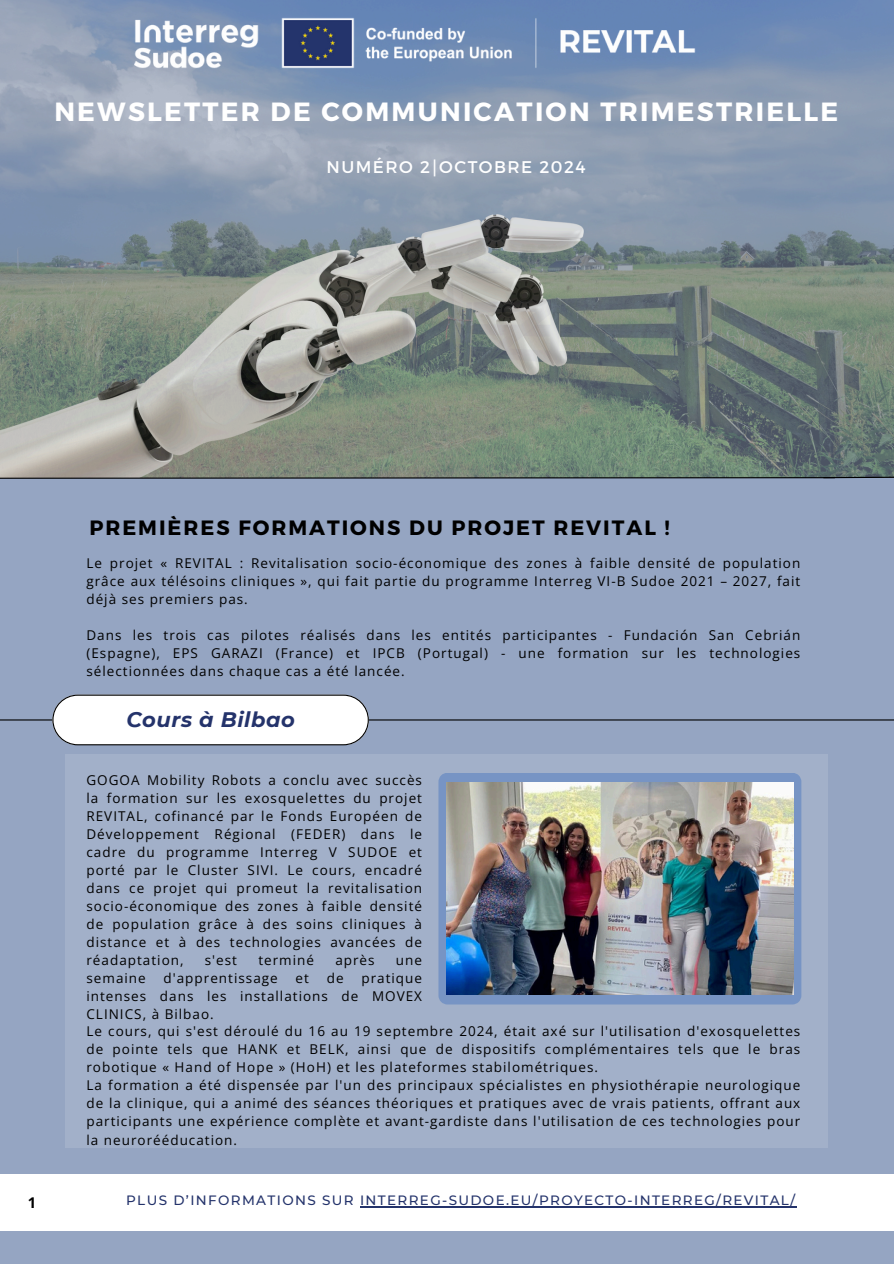
<style>
.page{position:relative;width:894px;height:1264px;background:#fff}
.page>*{position:absolute;margin:0;border:0;box-sizing:border-box;transform-origin:0 0}
.t1{font:700 26.25px "Montserrat";letter-spacing:.085em;color:#fff}
.t2{font:italic 700 21px "Montserrat";letter-spacing:.025em;color:#24336b}
.t3{font:700 20.7px "Montserrat";letter-spacing:.095em;color:#000}
.t4{font:16.95px "Montserrat";letter-spacing:.085em;color:#fff}
.t5{font:700 14.85px "Open Sans";color:#000}
.t6{font:13.5px/18px "Open Sans";letter-spacing:.075em;color:#000;text-align:justify}
.t7{font:500 13.5px "Montserrat";letter-spacing:.1em;color:#24336b}
.s1{font-family:"Free Sans"}
</style>
<div class="page">
<div style="left:0;top:0;width:893px;height:1263px;background:#95a5c2"></div>
<img style="left:0;top:0;width:893px;height:476px">
<img style="left:0;top:214px;width:583px;height:262px">
<div style="left:0;top:1174px;width:893px;height:56px;background:#fff"></div>
<hr style="left:369px;top:719px;width:524px;height:1px;background:#000">
<hr style="left:0;top:719px;width:52px;height:1px;background:#000">
<svg style="left:0;top:476px;width:893px;height:3px;background:#535a59"></svg>
<svg style="left:52px;top:694px;width:316px;height:51px;background:#f0f0f2"></svg>
<img style="left:129px;top:15px;width:654px;height:56px">
<div style="left:66px;top:755px;width:761px;height:392px;background:#a2b0c9"></div>
<svg style="left:438px;top:772px;width:363px;height:232px;background:#7b96c1"></svg>
<img style="left:446px;top:782px;width:347px;height:212px">
<hr style="left:360px;top:1206px;width:436px;height:1px;background:#24336b">
<h1 class="t1" style="left:54px;top:94px;width:785px">NEWSLETTER DE COMMUNICATION TRIMESTRIELLE</h1>
<h4 class="t4" style="left:326px;top:156px;width:260px">NUMÉRO 2<span class="s1">⎮</span>OCTOBRE 2024</h4>
<p class="t5" style="left:28px;top:1192px;width:10px">1</p>
<p class="t3" style="left:89px;top:514px;width:582px">PREMIÈRES FORMATIONS DU PROJET REVITAL !</p>
<h2 class="t6" style="left:86px;top:553px;width:715px">Le projet « REVITAL : Revitalisation socio-économique des zones à faible densité de population grâce aux télésoins cliniques », qui fait partie du programme Interreg VI-B Sudoe 2021 – 2027, fait déjà ses premiers pas.</h2>
<p class="t6" style="left:86px;top:625px;width:715px">Dans les trois cas pilotes réalisés dans les entités participantes - Fundación San Cebrián (Espagne), EPS GARAZI (France) et IPCB (Portugal) - une formation sur les technologies sélectionnées dans chaque cas a été lancée.</p>
<p class="t2" style="left:126px;top:707px;width:170px">Cours à Bilbao</p>
<p class="t6" style="left:86px;top:770px;width:337px">GOGOA Mobility Robots a conclu avec succès la formation sur les exosquelettes du projet REVITAL, cofinancé par le Fonds Européen de Développement Régional (FEDER) dans le cadre du programme Interreg V SUDOE et porté par le Cluster SIVI. Le cours, encadré dans ce projet qui promeut la revitalisation socio-économique des zones à faible densité de population grâce à des soins cliniques à distance et à des technologies avancées de réadaptation,</p>
<p class="t6" style="left:205px;top:950px;width:34px">s'est</p>
<p class="t6" style="left:258px;top:950px;width:57px">terminé</p>
<p class="t6" style="left:335px;top:950px;width:41px">après</p>
<p class="t6" style="left:396px;top:950px;width:28px">une</p>
<p class="t6" style="left:86px;top:968px;width:61px">semaine</p>
<p class="t6" style="left:163px;top:968px;width:116px">d'apprentissage</p>
<p class="t6" style="left:295px;top:968px;width:15px">et</p>
<p class="t6" style="left:327px;top:968px;width:18px">de</p>
<p class="t6" style="left:86px;top:968px;width:337px;text-indent:275px">pratique intenses dans les installations de MOVEX CLINICS, à Bilbao.</p>
<p class="t6" style="left:86px;top:1022px;width:715px">Le cours, qui s'est déroulé du 16 au 19 septembre 2024, était axé sur l'utilisation d'exosquelettes de pointe tels que HANK et BELK, ainsi que de dispositifs complémentaires tels que le bras robotique « Hand of Hope » (HoH) et les plateformes stabilométriques.</p>
<p class="t6" style="left:86px;top:1076px;width:715px">La formation a été dispensée par l'un des principaux spécialistes en physiothérapie neurologique de la clinique, qui a animé des séances théoriques et pratiques avec de vrais patients, offrant aux participants une expérience complète et avant-gardiste dans l'utilisation de ces technologies pour la neurorééducation.</p>
<h3 class="t7" style="left:126px;top:1192px;width:670px">PLUS D’INFORMATIONS SUR INTERREG-SUDOE.EU/PROYECTO-INTERREG/REVITAL/</h3>
</div>
